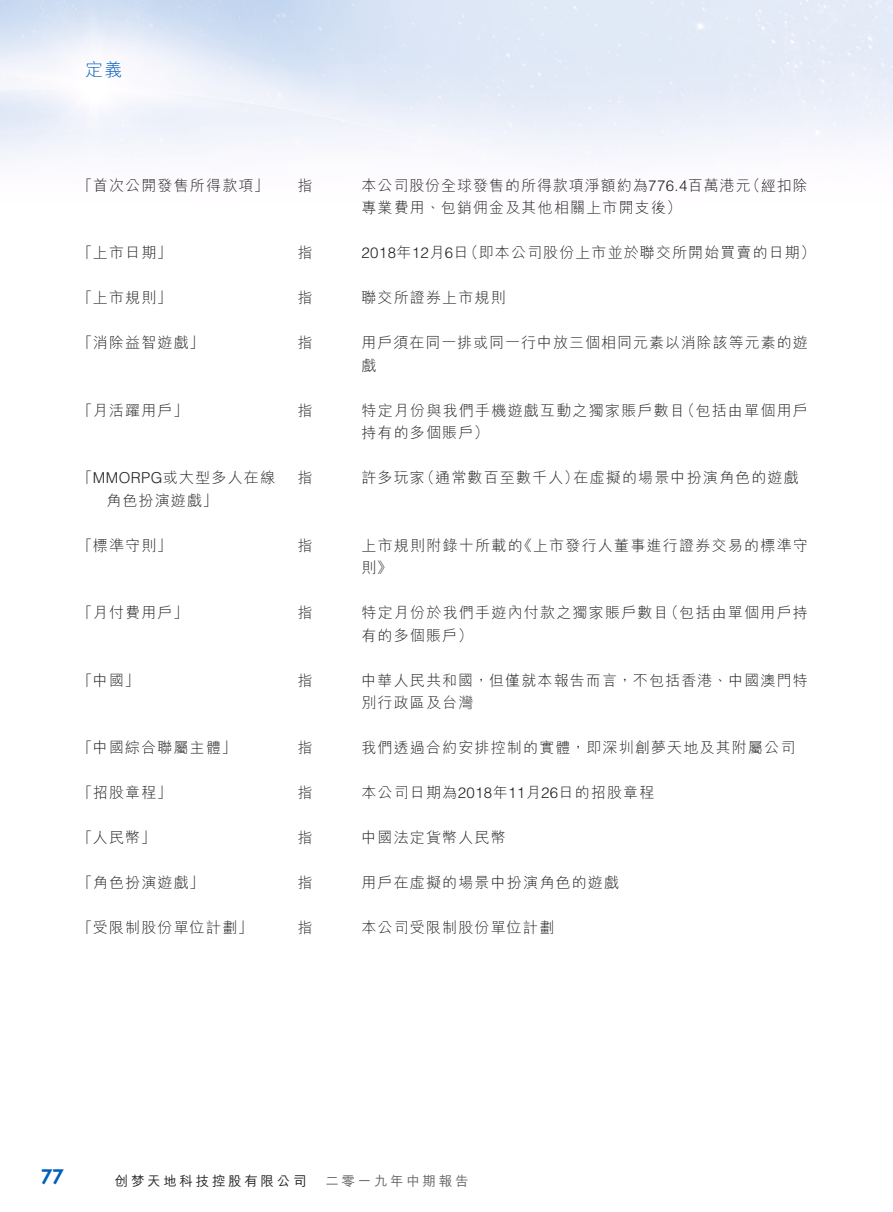
<style>
.page{position:relative;width:893px;height:1212px;background:#fff}
.page>*{position:absolute;margin:0;border:0;box-sizing:border-box;transform-origin:0 0}
.t1{font:800 19.5px "Futura Std";color:#005fb9}
.t2{font:300 18px "M Hei HK";color:#005fb9}
._50_Table_txt{font:300 15px/22.5px "M Hei HK";letter-spacing:.08em;color:#231f20}
._00_txt{font:300 15px "M Hei HK";letter-spacing:.08em;color:#231f20}
._00_txt-2{font:300 15px "Helvetica LT Std";letter-spacing:.03em;color:#231f20}
.t3{font:500 13.5px "M Hei HK";letter-spacing:.2em;color:#231f20}
.t4{font:500 13.5px "M Hei HK";letter-spacing:.2em;color:#636366}
.s1{font-family:"Helvetica LT Std"}
.s2{font-family:"M Hei HK"}
.s3{font-family:"M Hei HKS"}
</style>
<div class="page">
<p class="t2" style="left:85px;top:60px;width:39px">定義</p>
<p class="_50_Table_txt" style="left:78px;top:174px;width:193px">「首次公開發售所得款項」</p>
<p class="_50_Table_txt" style="left:298px;top:174px;width:16px">指</p>
<p class="_50_Table_txt" style="left:746px;top:174px;width:64px">（經扣除</p>
<p class="_50_Table_txt" style="left:361px;top:174px;width:391px">本公司股份全球發售的所得款項淨額約為<span class="s1">776.4</span>百萬港元</p>
<p class="_00_txt" style="left:78px;top:245px;width:96px">「上市日期」</p>
<p class="_00_txt" style="left:298px;top:245px;width:16px">指</p>
<p class="_50_Table_txt" style="left:361px;top:196px;width:321px">專業費用、包銷佣金及其他相關上市開支後(</p>
<p class="_00_txt" style="left:463px;top:245px;width:353px">（即本公司股份上市並於聯交所開始買賣的日期(</p>
<p class="_00_txt-2" style="left:361px;top:243px;width:109px">2018<span class="s2">年</span>12<span class="s2">月 日</span>6</p>
<p class="_50_Table_txt" style="left:78px;top:286px;width:96px">「上市規則」</p>
<p class="_50_Table_txt" style="left:298px;top:286px;width:16px">指</p>
<p class="_50_Table_txt" style="left:361px;top:286px;width:146px">聯交所證券上市規則</p>
<p class="_50_Table_txt" style="left:78px;top:331px;width:128px">「消除益智遊戲」</p>
<p class="_50_Table_txt" style="left:298px;top:331px;width:16px">指</p>
<p class="_50_Table_txt" style="left:361px;top:331px;width:448px">用戶須在同一排或同一行中放三個相同元素以消除該等元素的遊</p>
<p class="_50_Table_txt" style="left:361px;top:354px;width:16px">戲</p>
<p class="_50_Table_txt" style="left:78px;top:399px;width:112px">「月活躍用戶」</p>
<p class="_50_Table_txt" style="left:298px;top:399px;width:16px">指</p>
<p class="_50_Table_txt" style="left:361px;top:399px;width:325px">特定月份與我們手機遊戲互動之獨家賬戶數目</p>
<p class="_50_Table_txt" style="left:680px;top:399px;width:129px">（包括由單個用戶</p>
<p class="_50_Table_txt" style="left:361px;top:421px;width:129px">持有的多個賬戶(</p>
<p class="_50_Table_txt" style="left:420px;top:466px;width:161px">（通常數百至數千人）</p>
<p class="_50_Table_txt" style="left:106px;top:466px;width:170px;text-indent:-29px">「<span class="s1">MMORPG</span>或大型多人在線角色扮演遊戲「</p>
<p class="_50_Table_txt" style="left:574px;top:466px;width:227px">在虛擬的場景中扮演角色的遊戲</p>
<p class="_50_Table_txt" style="left:361px;top:466px;width:65px">許多玩家</p>
<p class="_50_Table_txt" style="left:298px;top:466px;width:16px">指</p>
<p class="_00_txt" style="left:78px;top:538px;width:96px">「標準守則」</p>
<p class="_00_txt" style="left:298px;top:538px;width:16px">指</p>
<p class="_00_txt" style="left:361px;top:538px;width:163px">上市規則附錄十所載的</p>
<p class="_00_txt" style="left:518px;top:538px;width:292px">《上市發行人董事進行證券交易的標準守</p>
<p class="_00_txt" style="left:361px;top:560px;width:32px">則《</p>
<p class="_50_Table_txt" style="left:78px;top:601px;width:112px">「月付費用戶」</p>
<p class="_50_Table_txt" style="left:298px;top:601px;width:16px">指</p>
<p class="_50_Table_txt" style="left:361px;top:601px;width:309px">特定月份於我們手遊內付款之獨家賬戶數目</p>
<p class="_50_Table_txt" style="left:664px;top:601px;width:146px">（包括由單個用戶持</p>
<p class="_50_Table_txt" style="left:78px;top:669px;width:64px">「中國」</p>
<p class="_50_Table_txt" style="left:298px;top:669px;width:16px">指</p>
<p class="_50_Table_txt" style="left:361px;top:624px;width:113px">有的多個賬戶(</p>
<p class="_50_Table_txt" style="left:361px;top:669px;width:448px">中華人民共和國，但僅就本報告而言，不包括香港、中國澳門特</p>
<p class="_00_txt" style="left:78px;top:740px;width:161px">「中國綜合聯屬主體」</p>
<p class="_00_txt" style="left:298px;top:740px;width:16px">指</p>
<p class="_50_Table_txt" style="left:361px;top:691px;width:114px">別行政區及台灣</p>
<p class="_00_txt" style="left:361px;top:740px;width:435px">我們透過合約安排控制的實體，即深圳創夢天地及其附屬公司</p>
<p class="_50_Table_txt" style="left:78px;top:781px;width:96px">「招股章程」</p>
<p class="_50_Table_txt" style="left:298px;top:781px;width:16px">指</p>
<p class="_50_Table_txt" style="left:361px;top:781px;width:294px">本公司日期為<span class="s1">2018</span>年<span class="s1">11</span>月<span class="s1">26</span>日的招股章程</p>
<p class="_50_Table_txt" style="left:78px;top:826px;width:80px">「人民幣」</p>
<p class="_50_Table_txt" style="left:298px;top:826px;width:16px">指</p>
<p class="_50_Table_txt" style="left:361px;top:826px;width:146px">中國法定貨幣人民幣</p>
<p class="_50_Table_txt" style="left:78px;top:871px;width:128px">「角色扮演遊戲」</p>
<p class="_50_Table_txt" style="left:298px;top:871px;width:16px">指</p>
<p class="_50_Table_txt" style="left:361px;top:871px;width:259px">用戶在虛擬的場景中扮演角色的遊戲</p>
<p class="_00_txt" style="left:78px;top:920px;width:177px">「受限制股份單位計劃」</p>
<p class="_00_txt" style="left:298px;top:920px;width:16px">指</p>
<p class="_00_txt" style="left:361px;top:920px;width:194px">本公司受限制股份單位計劃</p>
<p class="t1" style="left:41px;top:1164px;width:24px">77</p>
<p class="t3" style="left:115px;top:1171px;width:193px"><span class="s3">創夢</span>天地科技控股有限公司</p>
<p class="t4" style="left:325px;top:1171px;width:145px">二零一九年中期報告</p>
</div>
